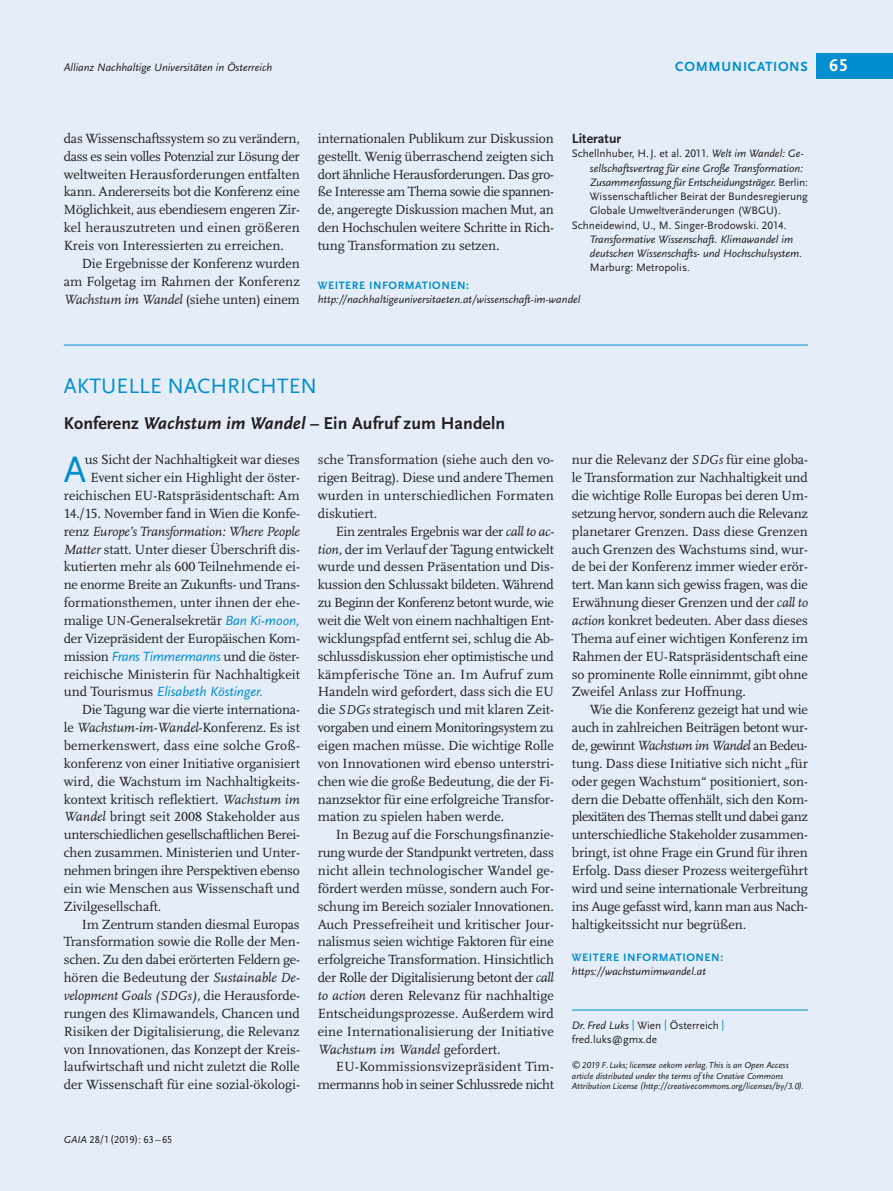
<style>
.page{position:relative;width:893px;height:1191px;background:#e5edf8}
.page>*{position:absolute;margin:0;border:0;box-sizing:border-box;transform-origin:0 0}
.t1{font:37.5px "Scala Sans LF";color:#008dcf}
.t2{font:21.75px "Scala Sans LF";letter-spacing:.005em;color:#008dcf}
.t3{font:700 17.85px "Scala Sans LF";letter-spacing:.005em;color:#231f20}
.t4{font:13.8px/17.9px "Scala LF";color:#231f20;text-align:justify}
.t5{font:13.8px/17.9px "Scala LF";letter-spacing:-.025em;color:#231f20;text-align:right}
.t6{font:italic 13.8px "Scala Sans LF";color:#008dcf}
.t7{font:700 13.8px "Scala Sans LF";letter-spacing:.05em;color:#008dcf}
.t8{font:700 13.8px "Scala Sans LF";letter-spacing:.005em;color:#231f20}
.t9{font:italic 11.25px/14.2px "Scala Sans LF";color:#231f20}
.t10{font:11.25px/14.2px "Scala Sans LF";color:#231f20}
.t11{font:700 11.25px "Scala Sans LF";letter-spacing:.05em;color:#008dcf}
.t12{font:10.5px "Scala Sans LF";color:#231f20}
.t13{font:italic 9px/10.5px "Scala Sans LF";color:#231f20}
.s1{font-size:17.85px;color:#fff}
.s2{font-style:italic}
.s3{font-style:normal}
.s4{font-size:13.5px}
.s5{font-family:"Scala Sans LF";font-style:italic;color:#008dcf}
.s6{font-family:"Scala LF";font-style:normal;color:#231f20}
.s7{font-style:italic;font-size:13.5px}
.s8{color:#008dcf}
</style>
<div class="page">
<div style="left:816px;top:53px;width:77px;height:25px;background:#008dcf"></div>
<hr style="left:64px;top:345px;width:744px;height:1px;background:#008dcf">
<hr style="left:572px;top:1009px;width:236px;height:1px;background:#008dcf">
<p class="t9" style="left:64px;top:62px;width:210px">Allianz Nachhaltige Universitäten in Österreich</p>
<p class="t7" style="left:675px;top:61px;width:174px">COMMUNICATIONS <span class="s1">65</span></p>
<p class="t4" style="left:64px;top:131px;width:238px">das Wissenschaftssystem so zu verändern, dass es sein volles Potenzial zur Lösung der weltweiten Herausforderungen entfalten kann. Andererseits bot die Konferenz eine Möglichkeit, aus ebendiesem engeren Zir&shy;kel herauszutreten und einen größeren Kreis von Interessierten zu erreichen.</p>
<p class="t4" style="left:64px;top:256px;width:238px;text-indent:18px">Die Ergebnisse der Konferenz wurden am Folgetag im Rahmen der Konferenz <span class="s2">Wachstum im Wandel</span> (siehe unten) einem</p>
<p class="t4" style="left:318px;top:131px;width:238px">internationalen Publikum zur Diskussion gestellt. Wenig überraschend zeigten sich dort ähnliche Herausforderungen. Das gro&shy;ße Interesse am Thema sowie die spannen&shy;de, angeregte Diskussion machen Mut, an den Hochschulen weitere Schritte in Rich&shy;tung Transformation zu setzen.</p>
<p class="t8" style="left:572px;top:133px;width:51px">Literatur</p>
<p class="t10" style="left:572px;top:147px;width:233px">Schellnhuber, H. J. et al. 2011. <span class="s2">Welt im Wandel: Ge-</span></p>
<p class="t9" style="left:590px;top:162px;width:215px">sellschaftsvertrag für eine Große Transformation:</p>
<p class="t9" style="left:590px;top:176px;width:220px">Zusammenfassung für Entscheidungsträger. <span class="s3">Berlin:</span></p>
<p class="t10" style="left:590px;top:190px;width:220px">Wissenschaftlicher Beirat der Bundesregierung</p>
<p class="t10" style="left:590px;top:204px;width:193px">Globale Umweltverände rungen (WBGU).</p>
<p class="t10" style="left:572px;top:219px;width:216px">Schneidewind, U., M. Singer-Brodowski. 2014.</p>
<p class="t9" style="left:590px;top:233px;width:214px">Transformative Wissenschaft. Klimawandel im deutschen Wissenschafts- und Hochschulsystem.</p>
<p class="t10" style="left:590px;top:261px;width:102px">Marburg: Metropolis.</p>
<p class="t11" style="left:318px;top:281px;width:153px">WEITERE INFORMATIONEN:</p>
<p class="t9" style="left:318px;top:293px;width:264px">http://nachhaltigeuniversitaeten.at/wissenschaft-im-wandel</p>
<h2 class="t2" style="left:64px;top:377px;width:255px">AKTUELLE NACHRICHTEN</h2>
<p class="t3" style="left:64px;top:415px;width:443px">Konferenz <span class="s2">Wachstum im Wandel –</span> Ein Aufruf zum Handeln</p>
<p class="t4" style="left:64px;top:452px;width:238px;text-align:right">us Sicht der Nachhaltigkeit war dieses Event sicher ein Highlight der öster&shy;reichischen EU-Ratspräsidentschaft: Am 14./15. November fand in Wien die Konfe - renz <span class="s2">Europe’s Transformation: Where People Matter</span> statt. Unter dieser Überschrift dis&shy;kutierten mehr als 600 Teilnehmende ei - ne enorme Breite an Zukunfts- und Trans&shy;formationsthemen, unter ihnen der ehe&shy;malige <span class="s4">UN-</span>Generalsekretär <span class="s5">Ban Ki-moon, </span>der Vizepräsident der Europäischen Kom&shy;mission <span class="s5">Frans Timmermanns</span> und die öster - reichische Ministerin für Nachhaltigkeit</p>
<p class="t6" style="left:64px;top:686px;width:201px"><span class="s6">und Tourismus</span> Elisabeth Köstinger.</p>
<p class="t4" style="left:64px;top:702px;width:238px;text-indent:18px">Die Tagung war die vierte internationa - le <span class="s2">Wachstum-im-Wandel</span>-Konferenz. Es ist bemerkenswert, dass eine solche Groß&shy;konferenz von einer Initiative organisiert wird, die Wachstum im Nachhaltigkeits&shy;kontext kritisch reflektiert. <span class="s2">Wachstum im Wandel</span> bringt seit 2008 Stakeholder aus unterschiedlichen gesellschaftlichen Berei - chen zusammen. Ministerien und Unter&shy;nehmen bringen ihre Perspektiven ebenso ein wie Menschen aus Wissenschaft und Zivilgesellschaft.</p>
<p class="t4" style="left:64px;top:916px;width:238px;text-indent:18px">Im Zentrum standen diesmal Euro pas Transformation sowie die Rolle der Men - schen. Zu den dabei erörterten Feldern ge - hören die Bedeutung der <span class="s2">Sustainable De&shy;velopment Goals</span> <span class="s7">(SDGs)</span><span class="s2">,</span> die Herausforde&shy;rungen des Klimawandels, Chancen und Risiken der Digitalisierung, die Relevanz von Innovationen, das Konzept der Kreis&shy;laufwirtschaft und nicht zuletzt die Rolle der Wissenschaft für eine sozial-ökologi-</p>
<h1 class="t1" style="left:64px;top:455px;width:24px">A</h1>
<p class="t12" style="left:64px;top:1135px;width:110px"><span class="s2">GAIA</span> 28/1(2019): 63 – 65</p>
<p class="t4" style="left:318px;top:452px;width:238px">sche Transformation (siehe auch den vo&shy;rigen Beitrag). Diese und andere Themen wurden in unterschiedlichen Formaten diskutiert.</p>
<p class="t4" style="left:318px;top:523px;width:238px;text-indent:18px">Ein zentrales Ergebnis war der <span class="s2">call to ac&shy;tion,</span> der im Verlauf der Tagung entwickelt wurde und dessen Präsentation und Dis&shy;kussion den Schlussakt bildeten. Während zu Beginn der Konferenz betont wurde, wie weit die Welt von einem nachhaltigen Ent - wicklungspfad entfernt sei, schlug die Ab&shy;schlussdiskussion eher optimistische und kämpferische Töne an. Im Aufruf zum Handeln wird gefordert, dass sich die EU die <span class="s7">SDGs</span> strategisch und mit klaren Zeit&shy;vorgaben und einem Monitoringsystem zu eigen machen müsse. Die wichtige Rolle von Innovationen wird ebenso unterstri&shy;chen wie die große Bedeutung, die der Fi&shy;nanzsektor für eine erfolgreiche Transfor&shy;mation zu spielen haben werde.</p>
<p class="t4" style="left:318px;top:827px;width:238px;text-indent:18px">In Bezug auf die Forschungsfinanzie&shy;rung wurde der Standpunkt vertreten, dass nicht allein technologischer Wandel ge&shy;fördert werden müsse, sondern auch For&shy;schung im Bereich sozialer Innovationen.<br>Auch Pressefreiheit und kritischer Jour - na lismus seien wichtige Faktoren für eine erfolgreiche Transformation. Hinsichtlich der Rolle der Digitalisierung betont der <span class="s2">call to action</span> deren Relevanz für nachhaltige Entscheidungsprozesse. Außerdem wird eine Internationalisierung der Initiative <span class="s2">Wachstum im Wandel</span> gefordert.</p>
<p class="t5" style="left:318px;top:1059px;width:238px">EU-Kommissionsvizepräsident Tim&shy;mermanns hob in seiner Schlussrede nicht</p>
<p class="t4" style="left:572px;top:452px;width:238px">nur die Relevanz der <span class="s7">SDGs</span> für eine globa - le Transformation zur Nachhaltigkeit und die wichtige Rolle Europas bei deren Um&shy;setzung hervor, sondern auch die Relevanz planetarer Grenzen. Dass diese Grenzen auch Grenzen des Wachstums sind, wur&shy;de bei der Konferenz immer wieder erör&shy;tert. Man kann sich gewiss fragen, was die Erwähnung dieser Grenzen und der <span class="s2">call to action</span> konkret bedeuten. Aber dass dieses Thema auf einer wichtigen Konferenz im Rahmen der EU-Ratspräsidentschaft eine so prominente Rolle einnimmt, gibt ohne Zweifel Anlass zur Hoffnung.</p>
<p class="t4" style="left:572px;top:702px;width:238px;text-indent:18px">Wie die Konferenz gezeigt hat und wie auch in zahlreichen Beiträgen betont wur&shy;de, gewinnt <span class="s2">Wachstum im Wandel</span> an Bedeu - tung. Dass diese Initiative sich nicht „für oder gegen Wachstum“ positioniert, son&shy;dern die Debatte offenhält, sich den Kom&shy;plexitäten des Themas stellt und dabei ganz unterschiedliche Stakeholder zusammen&shy;bringt, ist ohne Frage ein Grund für ihren Erfolg. Dass dieser Prozess weitergeführt wird und seine internationale Verbreitung ins Auge gefasst wird, kann man aus Nach&shy;haltigkeitssicht nur begrüßen.</p>
<p class="t11" style="left:572px;top:952px;width:153px">WEITERE INFORMATIONEN:</p>
<p class="t9" style="left:572px;top:965px;width:136px">https://wachstumimwandel.at</p>
<p class="t10" style="left:572px;top:1019px;width:154px"><span class="s2">Dr. Fred Luks</span> <span class="s8">|</span> Wien <span class="s8">|</span> Österreich <span class="s8">| </span>fred.luks@gmx.de</p>
<p class="t13" style="left:572px;top:1060px;width:234px">©2019 F.Luks; licensee oekom verlag.This is an Open Access article distributed under the terms of the Creative Commons<br>Attribution License (http://creativecommons.org/licenses/by/3.0).</p>
</div>
